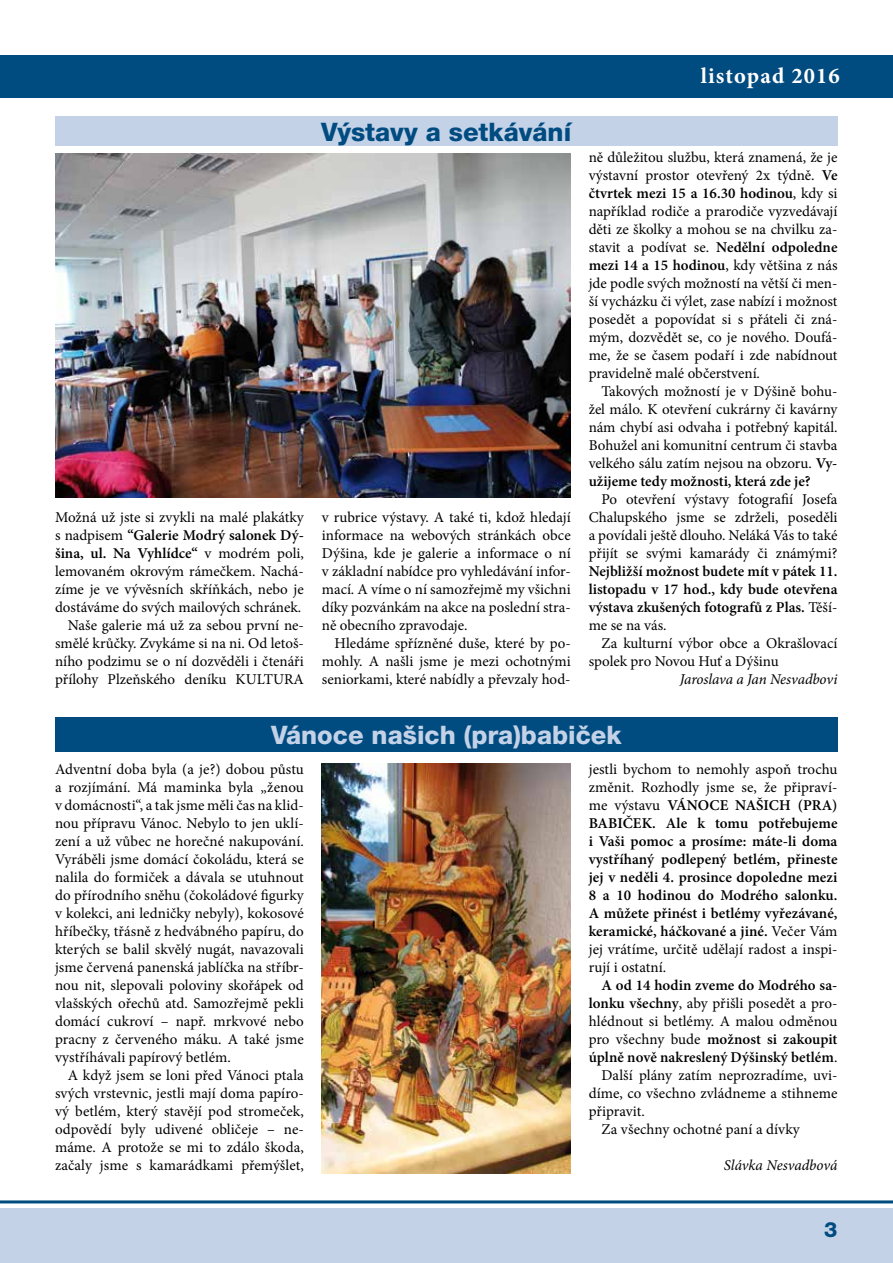
<style>
.page{position:relative;width:893px;height:1263px;background:#fff}
.page>*{position:absolute;margin:0;border:0;box-sizing:border-box;transform-origin:0 0}
.t1{font:800 25.5px "Helvetica Neue CE";color:#c3d2e7}
.t2{font:800 25.5px "Helvetica Neue CE";color:#004b80}
.t3{font:700 22.5px "Minion Pro";letter-spacing:.05em;color:#fff}
.t4{font:800 21px "Helvetica Neue CE";color:#004b80}
.t5{font:15px/18px "Minion Pro";color:#000;text-align:justify}
.t6{font:600 15px/18px "Minion Pro";color:#000;text-align:justify}
.t7{font:italic 15px "Minion Pro";letter-spacing:-.005em;color:#000}
.s1{font-weight:600}
.s2{font-weight:400}
</style>
<div class="page">
<div style="left:0;top:1208px;width:893px;height:55px;background:#c3d2e7"></div>
<div style="left:0;top:55px;width:893px;height:43px;background:#004b80"></div>
<hr style="left:0;top:1200px;width:893px;height:3px;background:#004b80">
<div style="left:55px;top:116px;width:782px;height:30px;background:#c3d2e7"></div>
<img style="left:55px;top:154px;width:516px;height:344px">
<div style="left:55px;top:717px;width:782px;height:34px;background:#004b80"></div>
<img style="left:322px;top:763px;width:249px;height:410px">
<h1 class="t2" style="left:321px;top:118px;width:251px">Výstavy a setkávání</h1>
<h2 class="t3" style="left:701px;top:60px;width:141px">listopad 2016</h2>
<p class="t5" style="left:589px;top:148px;width:250px">ně důležitou službu, která znamená, že je výstavní prostor otevřený 2x týdně. <span class="s1">Ve čtvrtek mezi 15 a 16.30 hodinou</span>, kdy si například rodiče a prarodiče vyzvedávají děti ze školky a mohou se na chvilku za&shy;stavit a podívat se. <span class="s1">Nedělní odpoledne mezi 14 a 15 hodinou</span>, kdy většina z nás jde podle svých možností na větší či men&shy;ší vycházku či výlet, zase nabízí i možnost posedět a popovídat si s přáteli či zná&shy;mým, dozvědět se, co je nového. Doufá&shy;me, že se časem podaří i zde nabídnout pravidelně malé občerstvení.</p>
<p class="t5" style="left:589px;top:382px;width:250px;text-indent:13px">Takových možností je v Dýšině bohu&shy;žel málo. K otevření cukrárny či kavárny nám chybí asi odvaha i potřebný kapitál.<br>Bohužel ani komunitní centrum či stavba velkého sálu zatím nejsou na obzoru. <span class="s1">Vy&shy;užijeme tedy možnosti, která zde je?</span></p>
<p class="t5" style="left:589px;top:490px;width:250px;text-indent:13px">Po otevření výstavy fotografií Josefa Chalupského jsme se zdrželi, poseděli a povídali ještě dlouho. Neláká Vás to také přijít se svými kamarády či známými?</p>
<p class="t6" style="left:589px;top:562px;width:250px">Nejbližší možnost budete mít v pátek 11. listopadu v 17 hod., kdy bude otevřena výstava zkušených fotografů z Plas. <span class="s2">Těší&shy;me se na vás.</span></p>
<p class="t5" style="left:589px;top:634px;width:250px;text-indent:13px">Za kulturní výbor obce a Okrašlovací spolek pro Novou Huť a Dýšinu</p>
<p class="t7" style="left:680px;top:669px;width:159px">Jaroslava a Jan Nesvadbovi</p>
<h1 class="t1" style="left:271px;top:721px;width:352px">Vánoce našich (pra)babiček</h1>
<p class="t5" style="left:55px;top:760px;width:250px">Adventní doba byla (a je?) dobou půstu a rozjímání. Má maminka byla „ženou v domácnosti“, a tak jsme měli čas na klid&shy;nou přípravu Vánoc. Nebylo to jen uklí&shy;zení a už vůbec ne horečné nakupování.<br>Vyráběli jsme domácí čokoládu, která se nalila do formiček a dávala se utuhnout do přírodního sněhu (čokoládové figurky v kolekci, ani ledničky nebyly), kokosové hříbečky, třásně z hedvábného papíru, do kterých se balil skvělý nugát, navazovali jsme červená panenská jablíčka na stříbr&shy;nou nit, slepovali poloviny skořápek od vlašských ořechů atd. Samozřejmě pekli domácí cukroví – např. mrkvové nebo pracny z červeného máku. A také jsme vystříhávali papírový betlém.</p>
<p class="t5" style="left:55px;top:1066px;width:250px;text-indent:13px">A když jsem se loni před Vánoci ptala svých vrstevnic, jestli mají doma papíro&shy;vý betlém, který stavějí pod stromeček, odpovědí byly udivené obličeje – ne&shy;máme. A protože se mi to zdálo škoda, začaly jsme s kamarádkami přemýšlet,</p>
<p class="t5" style="left:55px;top:508px;width:250px;text-align:right">Možná už jste si zvykli na malé plakátky s nadpisem <span class="s1">“Galerie Modrý salonek Dý&shy;šina, ul. Na Vyhlídce“</span> v modrém poli, lemovaném okrovým rámečkem. Nachá&shy;zíme je ve vývěsních skříňkách, nebo je dostáváme do svých mailových schránek.<br>Naše galerie má už za sebou první ne&shy;smělé krůčky. Zvykáme si na ni. Od letoš&shy;ního podzimu se o ní dozvěděli i čtenáři přílohy Plzeňského deníku KULTURA</p>
<p class="t5" style="left:322px;top:508px;width:250px">v rubrice výstavy. A také ti, kdož hledají informace na webových stránkách obce Dýšina, kde je galerie a informace o ní v základní nabídce pro vyhledávání infor&shy;mací. A víme o ní samozřejmě my všichni díky pozvánkám na akce na poslední stra&shy;ně obecního zpravodaje.</p>
<p class="t5" style="left:322px;top:634px;width:250px;text-indent:13px">Hledáme spřízněné duše, které by po&shy;mohly. A našli jsme je mezi ochotnými seniorkami, které nabídly a převzaly hod-</p>
<p class="t6" style="left:589px;top:760px;width:250px"><span class="s2">jestli bychom to nemohly aspoň trochu změnit. Rozhodly jsme se, že připraví&shy;me výstavu</span> VÁNOCE NAŠICH (PRA)<br>BABIČEK. Ale k tomu potřebujeme i Vaši pomoc a prosíme: máte-li doma vystříhaný podlepený betlém, přineste jej v neděli 4. prosince dopoledne mezi 8 a 10 hodinou do Modrého salonku.<br>A můžete přinést i betlémy vyřezávané, keramické, háčkované a jiné. <span class="s2">Večer Vám jej vrátíme, určitě udělají radost a inspi&shy;rují i ostatní.</span></p>
<p class="t6" style="left:601px;top:976px;width:238px">A od 14 hodin zveme do Modrého sa-</p>
<p class="t5" style="left:589px;top:994px;width:250px"><span class="s1">lonku všechny</span>, aby přišli posedět a pro-</p>
<p class="t5" style="left:589px;top:1012px;width:250px">hlédnout si betlémy. A malou odměnou</p>
<p class="t6" style="left:589px;top:1030px;width:250px"><span class="s2">pro všechny bude</span> možnost si zakoupit</p>
<p class="t6" style="left:589px;top:1048px;width:250px">úplně nově nakreslený Dýšinský betlém<span class="s2">.</span></p>
<p class="t5" style="left:601px;top:1066px;width:238px">Další plány zatím neprozradíme, uvi-</p>
<p class="t5" style="left:589px;top:1084px;width:250px">díme, co všechno zvládneme a stihneme</p>
<p class="t5" style="left:589px;top:1102px;width:58px">připravit.</p>
<p class="t5" style="left:601px;top:1120px;width:200px">Za všechny ochotné paní a dívky</p>
<p class="t7" style="left:724px;top:1155px;width:115px">Slávka Nesvadbová</p>
<h3 class="t4" style="left:824px;top:1219px;width:15px">3</h3>
</div>
